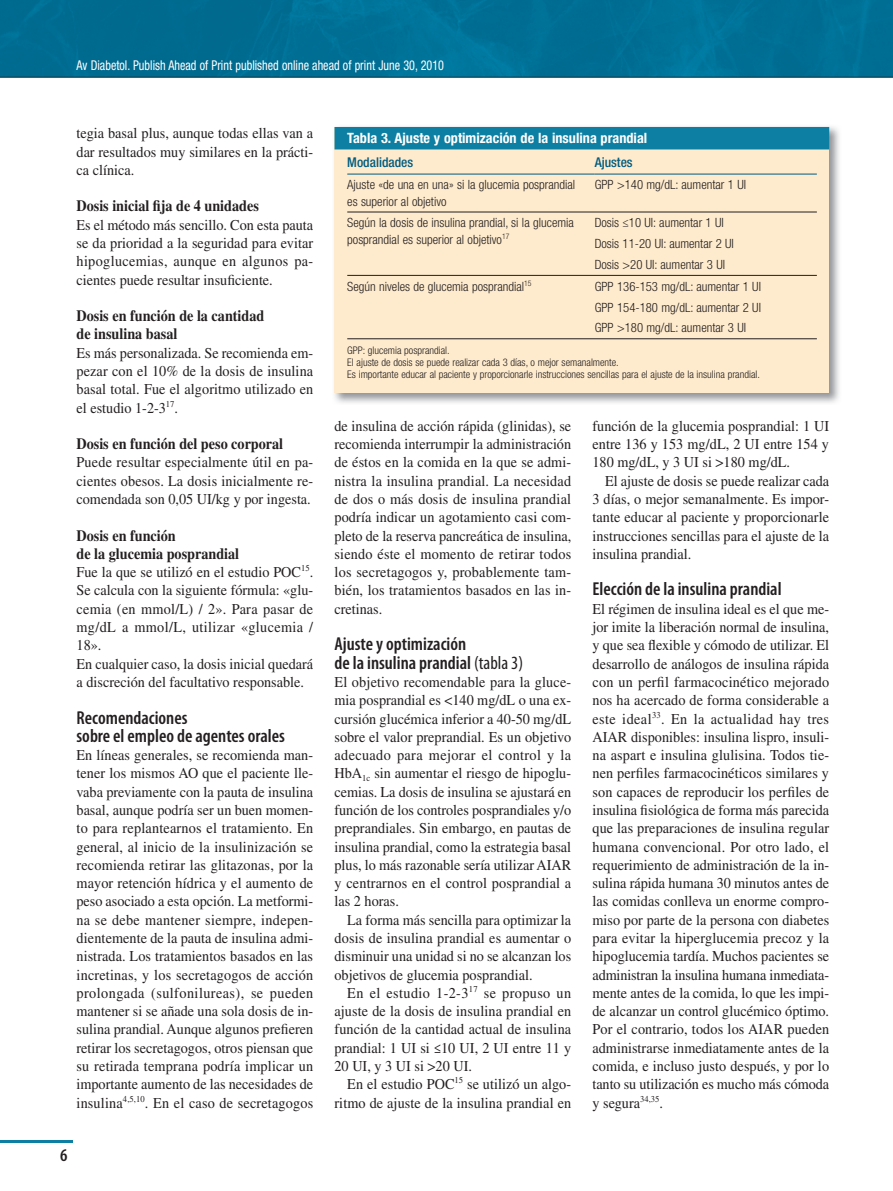
<style>
.page{position:relative;width:893px;height:1191px;background:#fff}
.page>*{position:absolute;margin:0;border:0;box-sizing:border-box;transform-origin:0 0}
.t1{font:600 condensed 18.75px/18.3px "Myriad Pro";color:#231f20}
.t2{font:600 condensed 18px "Myriad Pro";color:#231f20}
.t3{font:700 15.75px/18.3px "Times LT Std";color:#231f20;scale:.9 1}
.t4{font:15px/18.3px "Times LT Std";color:#231f20;text-align:justify;scale:.95 1}
.t5{font:700 condensed 14.25px "Helvetica Neue LT Std";color:#fff}
.t6{font:condensed 13.5px "Helvetica Neue LT Std";color:#fff;scale:.9 1}
.t7{font:500 condensed 13.5px "Helvetica Neue LT Std";color:#005b7f}
.t8{font:300 condensed 12.75px/20.7px "Helvetica Neue LT Std";color:#231f20}
.t9{font:300 condensed 10.5px/12px "Helvetica Neue LT Std";color:#231f20}
.s1{font-weight:400}
</style>
<div class="page">
<img style="left:0;top:0;width:892px;height:77px">
<hr style="left:0;top:77px;width:893px;height:1px;background:#231f20">
<hr style="left:0;top:1140px;width:72px;height:2px;background:#0d7fa2">
<svg style="left:892px;top:0;width:1px;height:78px"></svg>
<img style="left:334px;top:126px;width:505px;height:277px">
<div style="left:334px;top:128px;width:495px;height:265px;background:#feeacc"></div>
<div style="left:334px;top:127px;width:495px;height:22px;background:#0d7fa2"></div>
<hr style="left:347px;top:212px;width:470px;height:1px;background:#231f20">
<hr style="left:347px;top:275px;width:470px;height:1px;background:#231f20">
<hr style="left:347px;top:338px;width:470px;height:1px;background:#231f20">
<hr style="left:347px;top:174px;width:248px;height:1px;background:#005b7f">
<hr style="left:595px;top:174px;width:222px;height:1px;background:#005b7f">
<p class="t6" style="left:77px;top:60px;width:410px">Av Diabetol. Publish Ahead of Print published online ahead of print June 30, 2010</p>
<p class="t4" style="left:77px;top:126px;width:251px">tegia basal plus, aunque todas ellas van a dar resultados muy similares en la prácti&shy;ca clínica.</p>
<p class="t3" style="left:77px;top:198px;width:204px">Dosis inicial fija de 4 unidades</p>
<p class="t4" style="left:77px;top:217px;width:251px">Es el método más sencillo. Con esta pauta se da prioridad a la seguridad para evitar hipoglucemias, aunque en algunos pa&shy;cientes puede resultar insuficiente.</p>
<p class="t3" style="left:77px;top:308px;width:210px">Dosis en función de la cantidad de insulina basal</p>
<p class="t4" style="left:77px;top:345px;width:251px">Es más personalizada. Se recomienda em&shy;pezar con el 10% de la dosis de insulina basal total. Fue el algoritmo utilizado en el estudio 1-2-3<sup>17</sup>.</p>
<p class="t3" style="left:77px;top:436px;width:231px">Dosis en función del peso corporal</p>
<p class="t4" style="left:77px;top:455px;width:251px">Puede resultar especialmente útil en pa&shy;cientes obesos. La dosis inicialmente re&shy;comendada son 0,05 UI/kg y por ingesta.</p>
<p class="t3" style="left:77px;top:527px;width:182px">Dosis en función<br>de la glucemia posprandial</p>
<p class="t4" style="left:77px;top:564px;width:251px;text-align:left">Fue la que se utilizó en el estudio POC<sup>15</sup>.<br>Se calcula con la siguiente fórmula: «glu&shy;cemia (en mmol/L) / 2». Para pasar de mg/dL a mmol/L, utilizar «glucemia / 18».<br>En cualquier caso, la dosis inicial quedará a discreción del facultativo responsable.</p>
<p class="t1" style="left:77px;top:710px;width:210px">Recomendaciones<br>sobre el empleo de agentes orales</p>
<p class="t4" style="left:77px;top:747px;width:251px">En líneas generales, se recomienda man&shy;tener los mismos AO que el paciente lle&shy;vaba previamente con la pauta de insulina basal, aunque podría ser un buen momen&shy;to para replantearnos el tratamiento. En general, al inicio de la insulinización se recomienda retirar las glitazonas, por la mayor retención hídrica y el aumento de peso asociado a esta opción. La metformi&shy;na se debe mantener siempre, indepen&shy;dientemente de la pauta de insulina admi&shy;nistrada. Los tratamientos basados en las incretinas, y los secretagogos de acción prolongada (sulfonilureas), se pueden mantener si se añade una sola dosis de in&shy;sulina prandial. Aunque algunos prefieren retirar los secretagogos, otros piensan que su retirada temprana podría implicar un importante aumento de las necesidades de insulina<sup>4,5,10</sup>. En el caso de secretagogos</p>
<p class="t2" style="left:60px;top:1148px;width:9px">6</p>
<p class="t5" style="left:347px;top:133px;width:302px">Tabla 3. Ajuste y optimización de la insulina prandial</p>
<p class="t7" style="left:347px;top:158px;width:67px">Modalidades</p>
<p class="t7" style="left:595px;top:158px;width:40px">Ajustes</p>
<p class="t8" style="left:347px;top:178px;width:229px;line-height:16.5px">Ajuste «de una en una» si la glucemia posprandial es superior al objetivo</p>
<p class="t8" style="left:595px;top:176px;width:153px">GPP &gt;140 mg/dL: aumentar 1 UI</p>
<p class="t8" style="left:347px;top:216px;width:228px;line-height:16.5px">Según la dosis de insulina prandial, si la glucemia posprandial es superior al objetivo<sup>17</sup></p>
<p class="t8" style="left:595px;top:214px;width:141px">Dosis ≤10 UI: aumentar 1 UI<br>Dosis 11-20 UI: aumentar 2 UI<br>Dosis &gt;20 UI: aumentar 3 UI</p>
<p class="t8" style="left:347px;top:277px;width:186px">Según niveles de glucemia posprandial<sup>15</sup></p>
<p class="t8" style="left:595px;top:277px;width:168px;text-align:justify">GPP 136-153 mg/dL: aumentar 1 UI GPP 154-180 mg/dL: aumentar 2 UI GPP &gt;180 mg/dL: aumentar 3 UI</p>
<p class="t9" style="left:347px;top:345px;width:414px">GPP: glucemia posprandial.<br>El ajuste de dosis se puede realizar cada 3 días, o mejor semanalmente.<br>Es importante educar al paciente y proporcionarle instrucciones sencillas para el ajuste de la insulina prandial.</p>
<p class="t4" style="left:334px;top:418px;width:251px">de insulina de acción rápida (glinidas), se recomienda interrumpir la administración de éstos en la comida en la que se admi&shy;nistra la insulina prandial. La necesidad de dos o más dosis de insulina prandial podría indicar un agotamiento casi com&shy;pleto de la reserva pancreática de insulina, siendo éste el momento de retirar todos los secretagogos y, probablemente tam&shy;bién, los tratamientos basados en las in&shy;cretinas.</p>
<p class="t1" style="left:334px;top:637px;width:190px">Ajuste y optimización<br>de la insulina prandial <span class="s1">(tabla 3)</span></p>
<p class="t4" style="left:334px;top:674px;width:251px">El objetivo recomendable para la gluce&shy;mia posprandial es &lt;140 mg/dL o una ex&shy;cursión glucémica inferior a 40-50 mg/dL sobre el valor preprandial. Es un objetivo adecuado para mejorar el control y la HbA<sub>1c</sub> sin aumentar el riesgo de hipoglu&shy;cemias. La dosis de insulina se ajustará en función de los controles posprandiales y/o preprandiales. Sin embargo, en pautas de insulina prandial, como la estrategia basal plus, lo más razonable sería utilizar AIAR y centrarnos en el control posprandial a las 2 horas.</p>
<p class="t4" style="left:334px;top:912px;width:251px;text-indent:13px">La forma más sencilla para optimizar la dosis de insulina prandial es aumentar o disminuir una unidad si no se alcanzan los objetivos de glucemia posprandial.</p>
<p class="t4" style="left:334px;top:985px;width:251px;text-indent:13px">En el estudio 1-2-3<sup>17</sup> se propuso un ajuste de la dosis de insulina prandial en función de la cantidad actual de insulina prandial: 1 UI si ≤10 UI, 2 UI entre 11 y 20 UI, y 3 UI si &gt;20 UI.</p>
<p class="t4" style="left:334px;top:1076px;width:251px;text-align:right">En el estudio POC<sup>15</sup> se utilizó un algo&shy;ritmo de ajuste de la insulina prandial en</p>
<p class="t4" style="left:592px;top:418px;width:251px">función de la glucemia posprandial: 1 UI entre 136 y 153 mg/dL, 2 UI entre 154 y 180 mg/dL, y 3 UI si &gt;180 mg/dL.</p>
<p class="t4" style="left:592px;top:473px;width:251px;text-indent:13px">El ajuste de dosis se puede realizar cada 3 días, o mejor semanalmente. Es impor&shy;tante educar al paciente y proporcionarle instrucciones sencillas para el ajuste de la insulina prandial.</p>
<p class="t1" style="left:592px;top:582px;width:191px">Elección de la insulina prandial</p>
<p class="t4" style="left:592px;top:601px;width:251px">El régimen de insulina ideal es el que me&shy;jor imite la liberación normal de insulina, y que sea flexible y cómodo de utilizar. El desarrollo de análogos de insulina rápida con un perfil farmacocinético mejorado nos ha acercado de forma considerable a este ideal<sup>33</sup>. En la actualidad hay tres AIAR disponibles: insulina lispro, insuli&shy;na aspart e insulina glulisina. Todos tie&shy;nen perfiles farmacocinéticos similares y son capaces de reproducir los perfiles de insulina fisiológica de forma más parecida que las preparaciones de insulina regular humana convencional. Por otro lado, el requerimiento de administración de la in&shy;sulina rápida humana 30 minutos antes de las comidas conlleva un enorme compro&shy;miso por parte de la persona con diabetes para evitar la hiperglucemia precoz y la hipoglucemia tardía. Muchos pacientes se administran la insulina humana inmediata&shy;mente antes de la comida, lo que les impi&shy;de alcanzar un control glucémico óptimo.<br>Por el contrario, todos los AIAR pueden administrarse inmediatamente antes de la comida, e incluso justo después, y por lo tanto su utilización es mucho más cómoda y segura<sup>34,35</sup>.</p>
</div>
